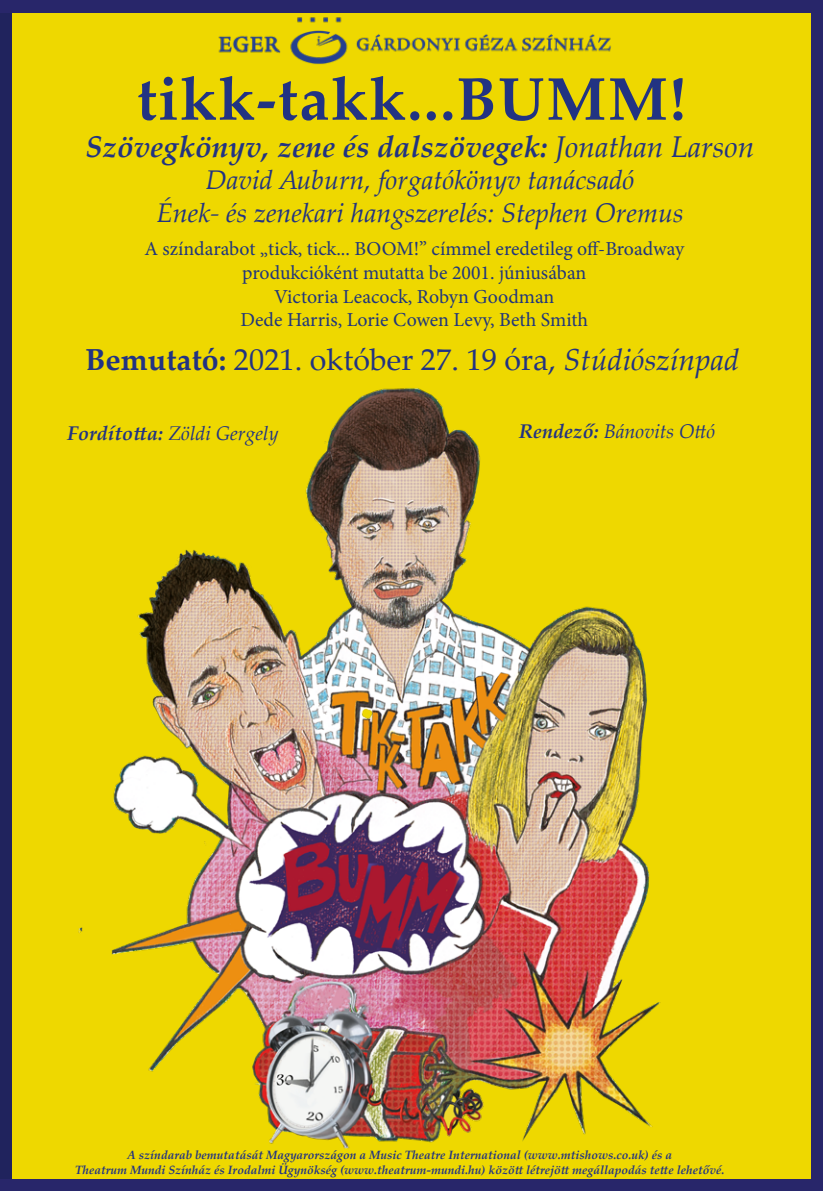
<style>
.page{position:relative;width:823px;height:1191px;background:#fff}
.page>*{position:absolute;margin:0;border:0;box-sizing:border-box;transform-origin:0 0}
.t1{font:700 60px "Palatino Linotype";letter-spacing:.025em;color:#223382}
.t2{font:30.4px "Palatino Linotype";color:#223382}
.t3{font:italic 700 30px "Palatino Linotype";color:#223382}
.t4{font:italic 27px/33px "Palatino Linotype";color:#223382;text-align:center}
.t5{font:19.8px/23.8px "Minion Pro";color:#20357d;text-align:center}
.t6{font:italic 19.8px "Palatino Linotype";color:#223382}
.t7{font:italic 700 12px/14.4px "Palatino Linotype";color:#223382;text-align:center}
.s1{font-weight:400}
.s2{font-weight:700}
.s3{font-style:italic}
</style>
<div class="page">
<div style="left:0;top:0;width:822px;height:1185px;background:#eed800"></div>
<img style="left:218px;top:17px;width:393px;height:48px">
<div style="left:0;top:0;width:11px;height:1191px;background:#20235d"></div>
<div style="left:811px;top:0;width:11px;height:1191px;background:#28266a"></div>
<div style="left:0;top:0;width:822px;height:13px;background:#28266a"></div>
<div style="left:0;top:1179px;width:822px;height:12px;background:#28266a"></div>
<img style="left:78px;top:388px;width:583px;height:761px">
<h1 class="t1" style="left:137px;top:57px;width:550px">tikk-takk...BUMM!</h1>
<h3 class="t3" style="left:85px;top:125px;width:670px">Szövegkönyv, zene és dalszövegek: <span class="s1">Jonathan Larson</span></h3>
<h3 class="t4" style="left:156px;top:162px;width:528px">David Auburn, forgatókönyv tanácsadó<br>Ének- és zenekari hangszerelés: Stephen Oremus</h3>
<h3 class="t5" style="left:144px;top:237px;width:541px">A színdarabot „tick, tick... BOOM!” címmel eredetileg off-Broadway produkcióként mutatta be 2001. júniusában<br>Victoria Leacock, Robyn Goodman<br>Dede Harris, Lorie Cowen Levy, Beth Smith</h3>
<h2 class="t2" style="left:85px;top:338px;width:655px"><span class="s2">Bemutató:</span> 2021. október 27. 19 óra, <span class="s3">Stúdiószínpad</span></h2>
<h3 class="t6" style="left:67px;top:419px;width:213px"><span class="s2">Fordította:</span> Zöldi Gergely</h3>
<h3 class="t6" style="left:518px;top:417px;width:198px"><span class="s2">Rendező:</span> Bánovits Ottó</h3>
<p class="t7" style="left:75px;top:1147px;width:650px">A színdarab bemutatását Magyarországon a Music Theatre International (www.mtishows.co.uk) és a<br>Theatrum Mundi Színház és Irodalmi Ügynökség (www.theatrum-mundi.hu) között létrejött megállapodás tette lehetővé.</p>
</div>
